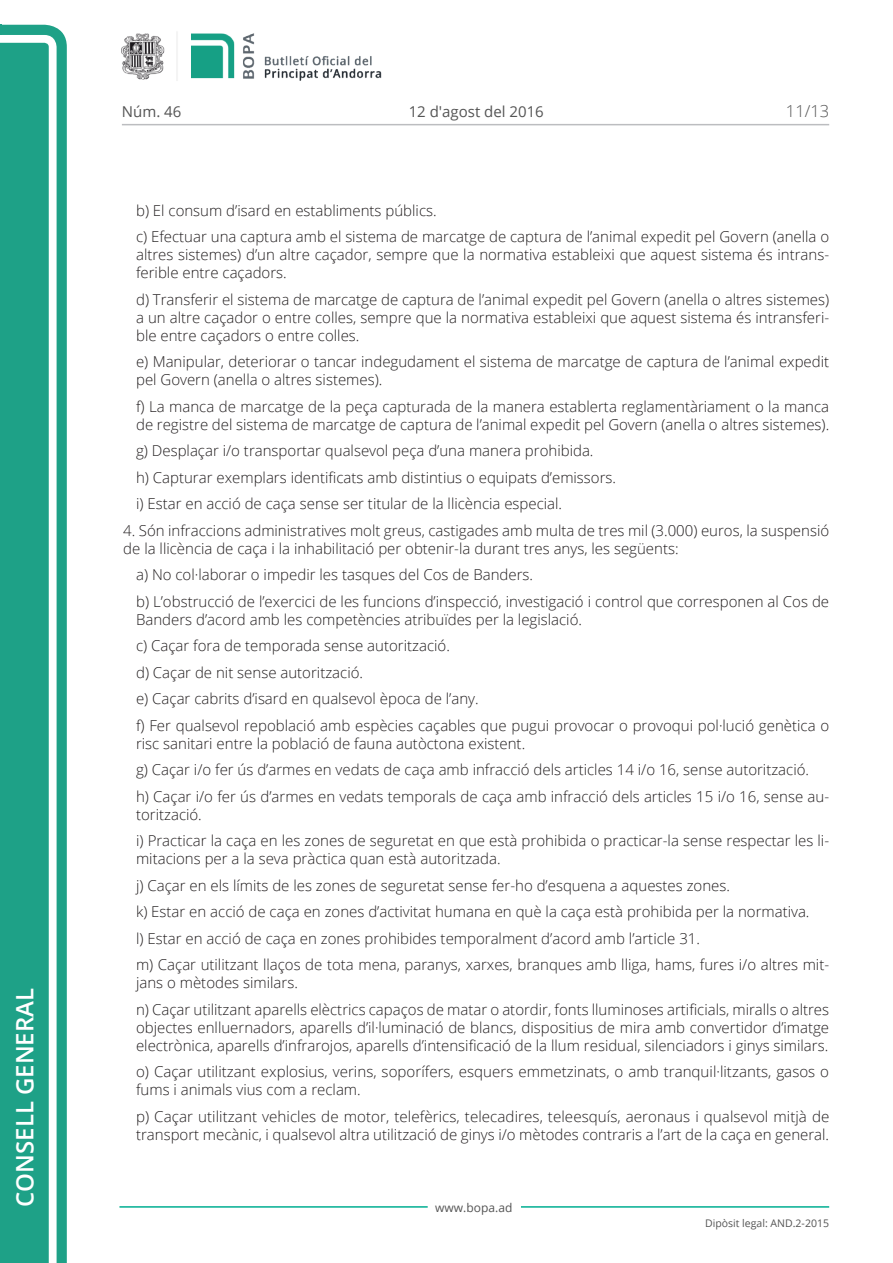
<style>
.page{position:relative;width:893px;height:1263px;background:#fff}
.page>*{position:absolute;margin:0;border:0;box-sizing:border-box;transform-origin:0 0}
.t1{font:600 24px "Open Sans";color:#fff}
.t2{font:300 16.5px "Open Sans";color:#545454}
.Body_text_i{font:300 15px/18px "Open Sans";color:#231f20}
.Body_text{font:300 15px/18px "Open Sans";color:#231f20}
.t3{font:15px "Open Sans";color:#545454}
.t4{font:12px "Open Sans";color:#545454}
.t5{font:10.5px "Open Sans";color:#545454}
</style>
<div class="page">
<svg style="left:0;top:25px;width:67px;height:1238px;fill:#1ea187"></svg>
<div style="left:0;top:43px;width:49px;height:1220px;background:#1ea187"></div>
<img style="left:122px;top:32px;width:260px;height:49px">
<hr style="left:119px;top:1206px;width:309px;height:2px;background:#00ae91">
<hr style="left:521px;top:1206px;width:308px;height:2px;background:#00ae91">
<hr style="left:122px;top:124px;width:707px;height:1px;background:#bcbdc0">
<h1 class="t1" style="left:8px;top:1207px;width:220px;rotate:-90deg">Consell General</h1>
<p class="t3" style="left:122px;top:102px;width:61px">Núm. 46</p>
<p class="t3" style="left:409px;top:102px;width:137px">12 d'agost del 2016</p>
<p class="t2" style="left:786px;top:100px;width:45px">11/13</p>
<p class="Body_text_i" style="left:136px;top:201px;width:302px">b) El consum d’isard en establiments públics.</p>
<p class="Body_text_i" style="left:136px;top:227px;width:695px;text-align:justify">c) Efectuar una captura amb el sistema de marcatge de captura de l’animal expedit pel Govern (anella o altres sistemes) d’un altre caçador, sempre que la normativa estableixi que aquest sistema és intrans&shy;ferible entre caçadors.</p>
<p class="Body_text_i" style="left:136px;top:290px;width:695px;text-align:justify">d) Transferir el sistema de marcatge de captura de l’animal expedit pel Govern (anella o altres sistemes) a un altre caçador o entre colles, sempre que la normativa estableixi que aquest sistema és intransferi&shy;ble entre caçadors o entre colles.</p>
<p class="Body_text_i" style="left:136px;top:352px;width:695px">e) Manipular, deteriorar o tancar indegudament el sistema de marcatge de captura de l’animal expedit pel Govern (anella o altres sistemes).</p>
<p class="Body_text_i" style="left:136px;top:397px;width:695px">f) La manca de marcatge de la peça capturada de la manera establerta reglamentàriament o la manca de registre del sistema de marcatge de captura de l’animal expedit pel Govern (anella o altres sistemes).</p>
<p class="Body_text_i" style="left:136px;top:441px;width:459px">g) Desplaçar i/o transportar qualsevol peça d’una manera prohibida.</p>
<p class="Body_text_i" style="left:136px;top:468px;width:482px">h) Capturar exemplars identificats amb distintius o equipats d’emissors.</p>
<p class="Body_text_i" style="left:136px;top:494px;width:428px">i) Estar en acció de caça sense ser titular de la llicència especial.</p>
<p class="Body_text" style="left:123px;top:521px;width:707px">4. Són infraccions administratives molt greus, castigades amb multa de tres mil (3.000) euros, la suspensió de la llicència de caça i la inhabilitació per obtenir-la durant tres anys, les següents:</p>
<p class="Body_text_i" style="left:136px;top:565px;width:399px">a) No col·laborar o impedir les tasques del Cos de Banders.</p>
<p class="Body_text_i" style="left:136px;top:592px;width:695px">b) L’obstrucció de l’exercici de les funcions d’inspecció, investigació i control que corresponen al Cos de<br>Banders d’acord amb les competències atribuïdes per la legislació.</p>
<p class="Body_text_i" style="left:136px;top:636px;width:315px">c) Caçar fora de temporada sense autorització.</p>
<p class="Body_text_i" style="left:136px;top:663px;width:229px">d) Caçar de nit sense autorització.</p>
<p class="Body_text_i" style="left:136px;top:689px;width:344px">e) Caçar cabrits d’isard en qualsevol època de l’any.</p>
<p class="Body_text_i" style="left:136px;top:716px;width:695px">f) Fer qualsevol repoblació amb espècies caçables que pugui provocar o provoqui pol·lució genètica o risc sanitari entre la població de fauna autòctona existent.</p>
<p class="Body_text_i" style="left:136px;top:760px;width:675px">g) Caçar i/o fer ús d’armes en vedats de caça amb infracció dels articles 14 i/o 16, sense autorització.</p>
<p class="Body_text_i" style="left:136px;top:787px;width:695px">h) Caçar i/o fer ús d’armes en vedats temporals de caça amb infracció dels articles 15 i/o 16, sense au&shy;torització.</p>
<p class="Body_text_i" style="left:136px;top:831px;width:695px">i) Practicar la caça en les zones de seguretat en que està prohibida o practicar-la sense respectar les li&shy;mitacions per a la seva pràctica quan està autoritzada.</p>
<p class="Body_text_i" style="left:136px;top:876px;width:595px">j) Caçar en els límits de les zones de seguretat sense fer-ho d’esquena a aquestes zones.</p>
<p class="Body_text_i" style="left:136px;top:902px;width:675px">k) Estar en acció de caça en zones d’activitat humana en què la caça està prohibida per la normativa.</p>
<p class="Body_text_i" style="left:136px;top:929px;width:565px">l) Estar en acció de caça en zones prohibides temporalment d’acord amb l’article 31.</p>
<p class="Body_text_i" style="left:136px;top:955px;width:695px">m) Caçar utilitzant llaços de tota mena, paranys, xarxes, branques amb lliga, hams, fures i/o altres mit&shy;jans o mètodes similars.</p>
<p class="Body_text_i" style="left:136px;top:1000px;width:695px;text-align:justify">n) Caçar utilitzant aparells elèctrics capaços de matar o atordir, fonts lluminoses artificials, miralls o altres objectes enlluernadors, aparells d’il·luminació de blancs, dispositius de mira amb convertidor d’imatge electrònica, aparells d’infrarojos, aparells d’intensificació de la llum residual, silenciadors i ginys similars.</p>
<p class="Body_text_i" style="left:136px;top:1062px;width:694px">o) Caçar utilitzant explosius, verins, soporífers, esquers emmetzinats, o amb tranquil·litzants, gasos o fums i animals vius com a reclam.</p>
<p class="Body_text_i" style="left:136px;top:1107px;width:695px">p) Caçar utilitzant vehicles de motor, telefèrics, telecadires, teleesquís, aeronaus i qualsevol mitjà de transport mecànic, i qualsevol altra utilització de ginys i/o mètodes contraris a l’art de la caça en general.</p>
<p class="t4" style="left:435px;top:1199px;width:79px">www.bopa.ad</p>
<p class="t5" style="left:705px;top:1216px;width:125px">Dipòsit legal: AND.2-2015</p>
</div>
